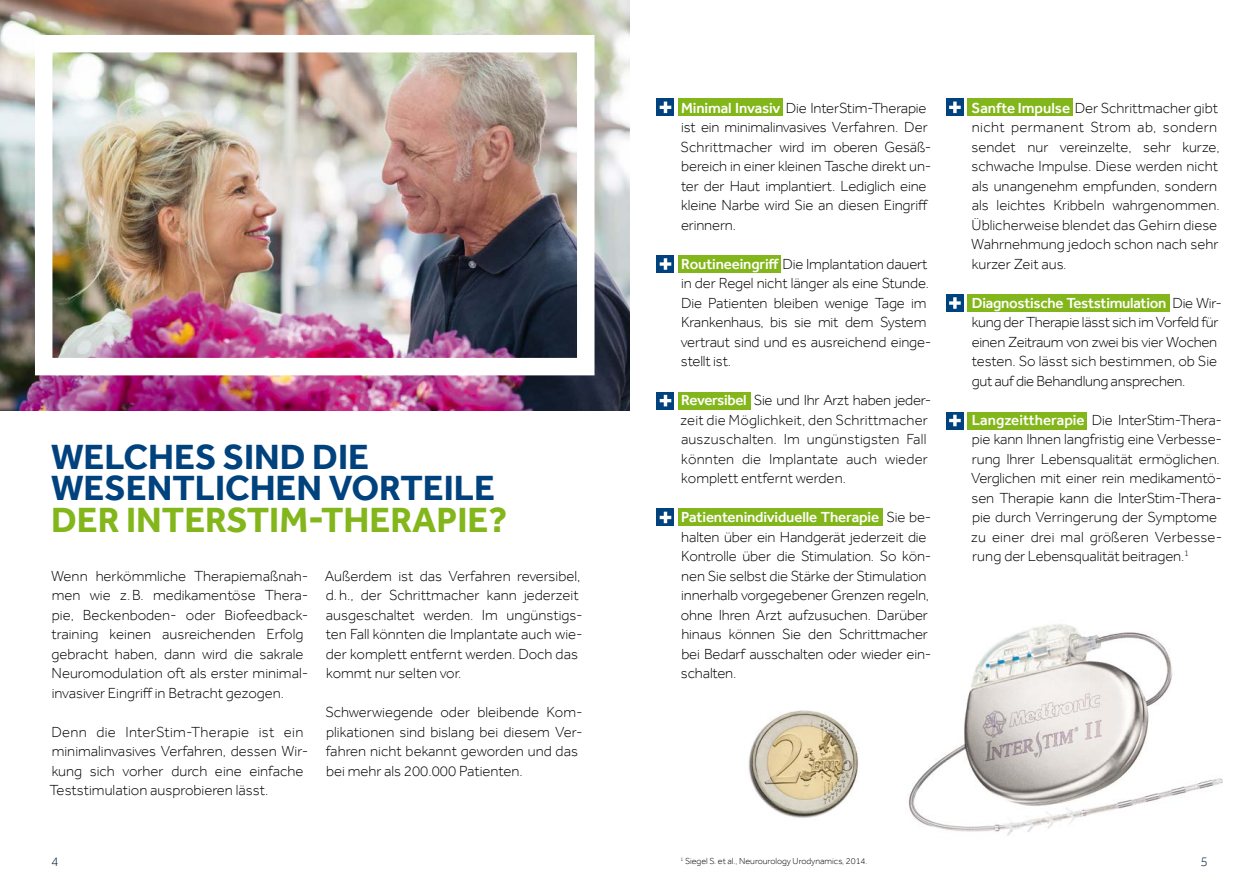
<style>
.page{position:relative;width:1259px;height:893px;background:#fff}
.page>*{position:absolute;margin:0;border:0;box-sizing:border-box;transform-origin:0 0}
.t1{font:700 36px/31.5px "Effra";color:#00427d}
.t2{font:700 36px "Effra";color:#83b61a}
.t3{font:300 15px/19.5px "Effra";letter-spacing:-.01em;color:#000}
.t4{font:300 15px/19.5px "Effra";letter-spacing:.01em;color:#000}
.t5{font:300 13.5px "Effra";color:#07233f}
.t6{font:300 9px "Effra";color:#000}
.s1{font-weight:500;color:#fff}
</style>
<div class="page">
<div style="left:967px;top:412px;width:120px;height:17px;background:#83b61a"></div>
<div style="left:946px;top:412px;width:17px;height:17px;background:#00427d"></div>
<svg style="left:949px;top:415px;width:11px;height:11px"></svg>
<div style="left:967px;top:295px;width:202px;height:17px;background:#83b61a"></div>
<div style="left:946px;top:295px;width:17px;height:17px;background:#00427d"></div>
<svg style="left:949px;top:297px;width:11px;height:12px"></svg>
<div style="left:967px;top:99px;width:105px;height:17px;background:#83b61a"></div>
<div style="left:946px;top:99px;width:17px;height:17px;background:#00427d"></div>
<svg style="left:949px;top:102px;width:11px;height:11px"></svg>
<div style="left:678px;top:509px;width:205px;height:17px;background:#83b61a"></div>
<div style="left:657px;top:509px;width:17px;height:17px;background:#00427d"></div>
<svg style="left:659px;top:512px;width:12px;height:11px"></svg>
<div style="left:678px;top:392px;width:72px;height:17px;background:#83b61a"></div>
<div style="left:657px;top:392px;width:17px;height:17px;background:#00427d"></div>
<svg style="left:659px;top:395px;width:12px;height:11px"></svg>
<div style="left:678px;top:99px;width:105px;height:17px;background:#83b61a"></div>
<div style="left:657px;top:99px;width:17px;height:17px;background:#00427d"></div>
<svg style="left:659px;top:102px;width:12px;height:11px"></svg>
<div style="left:678px;top:256px;width:102px;height:17px;background:#83b61a"></div>
<div style="left:657px;top:256px;width:17px;height:17px;background:#00427d"></div>
<svg style="left:659px;top:258px;width:12px;height:12px"></svg>
<img style="left:748px;top:710px;width:111px;height:108px">
<img style="left:908px;top:624px;width:315px;height:212px">
<img style="left:0;top:0;width:629px;height:410px">
<h1 class="t1" style="left:51px;top:440px;width:445px">WELCHES SIND DIE<br>WESENTLICHEN VORTEILE</h1>
<h1 class="t2" style="left:51px;top:498px;width:458px">DER INTERSTIM-THERAPIE?</h1>
<p class="t3" style="left:51px;top:566px;width:259px">Wenn herkömmliche Therapiemaßnah&shy;men wie z.B. medikamentöse Thera&shy;pie, Beckenboden- oder Biofeedback&shy;training keinen ausreichenden Erfolg gebracht haben, dann wird die sakrale Neuromodulation oft als erster minimal&shy;invasiver Eingriff in Betracht gezogen.</p>
<p class="t3" style="left:50px;top:722px;width:260px">Denn die InterStim-Therapie ist ein minimalinvasives Verfahren, dessen Wir&shy;kung sich vorher durch eine einfache Teststimulation ausprobieren lässt.</p>
<p class="t3" style="left:325px;top:566px;width:259px">Außerdem ist das Verfahren reversibel, d.h., der Schrittmacher kann jederzeit ausgeschaltet werden. Im ungünstigs&shy;ten Fall könnten die Implantate auch wie&shy;der komplett entfernt werden. Doch das kommt nur selten vor.</p>
<p class="t3" style="left:325px;top:702px;width:259px">Schwerwiegende oder bleibende Kom&shy;plikationen sind bislang bei diesem Ver&shy;fahren nicht bekannt geworden und das bei mehr als 200.000 Patienten.</p>
<p class="t3" style="left:680px;top:98px;width:252px"><span class="s1">Minimal Invasiv</span> Die InterStim-Therapie ist ein minimalinvasives Verfahren. Der Schrittmacher wird im oberen Gesäß&shy;bereich in einer kleinen Tasche direkt un&shy;ter der Haut implantiert. Lediglich eine kleine Narbe wird Sie an diesen Eingriff erinnern.</p>
<p class="t3" style="left:681px;top:254px;width:252px"><span class="s1">Routineeingriff</span> Die Implantation dauert in der Regel nicht länger als eine Stunde.<br>Die Patienten bleiben wenige Tage im Krankenhaus, bis sie mit dem System vertraut sind und es ausreichend einge&shy;stellt ist.</p>
<p class="t4" style="left:680px;top:390px;width:253px"><span class="s1">Reversibel</span> Sie und Ihr Arzt haben jeder&shy;zeit die Möglichkeit, den Schrittmacher auszuschalten. Im ungünstigsten Fall könnten die Implantate auch wieder komplett entfernt werden.</p>
<p class="t3" style="left:681px;top:507px;width:252px"><span class="s1">Patientenindividuelle Therapie</span> Sie be&shy;halten über ein Handgerät jederzeit die Kontrolle über die Stimulation. So kön&shy;nen Sie selbst die Stärke der Stimulation innerhalb vorgegebener Grenzen regeln, ohne Ihren Arzt aufzusuchen. Darüber hinaus können Sie den Schrittmacher bei Bedarf ausschalten oder wieder ein&shy;schalten.</p>
<p class="t3" style="left:971px;top:98px;width:250px"><span class="s1">Sanfte Impulse</span> Der Schrittmacher gibt nicht permanent Strom ab, sondern sendet nur vereinzelte, sehr kurze, schwache Impulse. Diese werden nicht als unangenehm empfunden, sondern als leichtes Kribbeln wahrgenommen.<br>Üblicherweise blendet das Gehirn diese Wahrnehmung jedoch schon nach sehr kurzer Zeit aus.</p>
<p class="t3" style="left:971px;top:293px;width:252px"><span class="s1">Diagnostische Teststimulation</span> Die Wir&shy;kung der Therapie lässt sich im Vorfeld für einen Zeitraum von zwei bis vier Wochen testen. So lässt sich bestimmen, ob Sie gut auf die Behandlung ansprechen.</p>
<p class="t3" style="left:971px;top:410px;width:253px"><span class="s1">Langzeittherapie</span> Die InterStim-Thera&shy;pie kann Ihnen langfristig eine Verbesse&shy;rung Ihrer Lebensqualität ermöglichen.<br>Verglichen mit einer rein medikamentö&shy;sen Therapie kann die InterStim-Thera&shy;pie durch Verringerung der Symptome zu einer drei mal größeren Verbesse&shy;rung der Lebensqualität beitragen.<sup>1</sup></p>
<p class="t5" style="left:51px;top:853px;width:9px">4</p>
<p class="t5" style="left:1200px;top:853px;width:9px">5</p>
<p class="t6" style="left:680px;top:856px;width:188px"><sup>1</sup> Siegel S. et al., Neurourology Urodynamics, 2014.</p>
</div>
